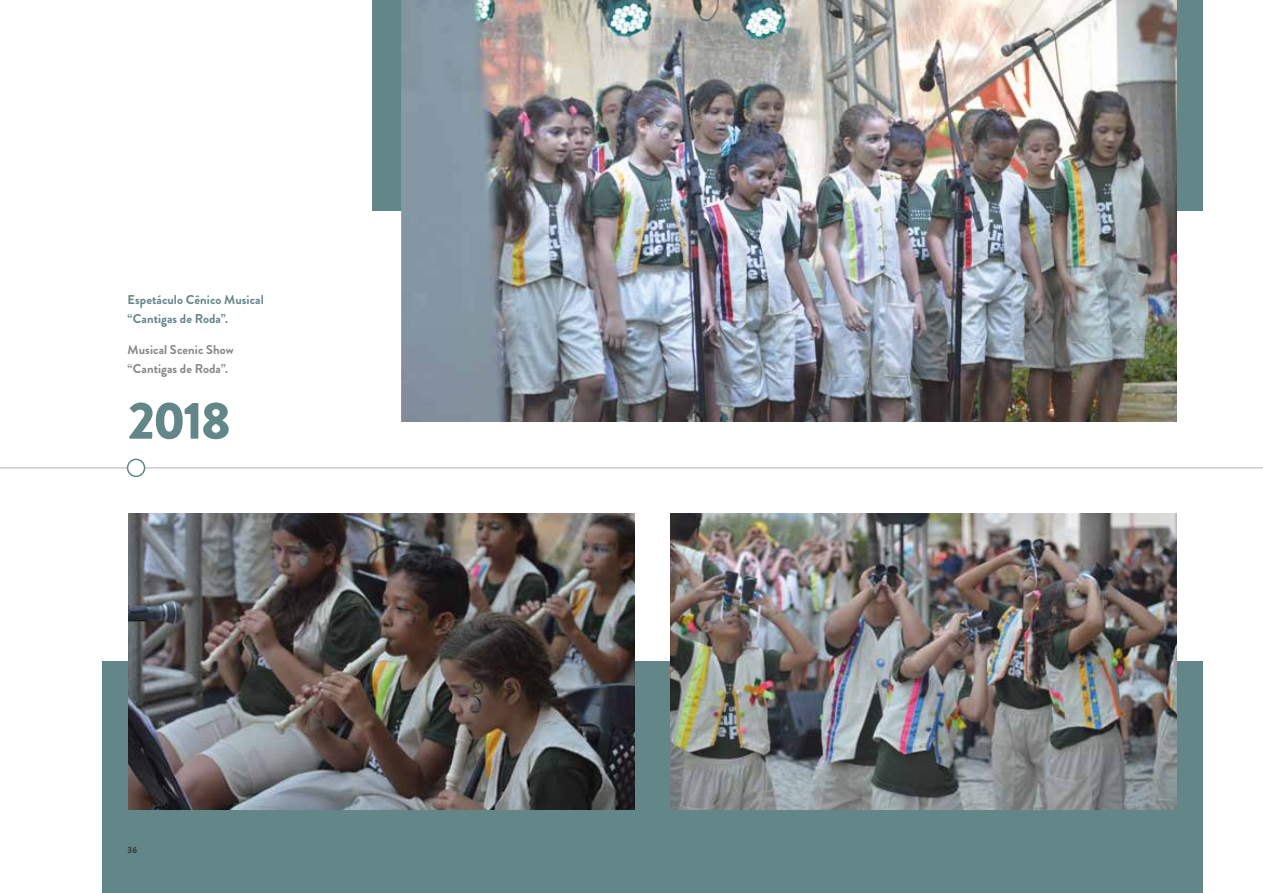
<style>
.page{position:relative;width:1263px;height:893px;background:#fff}
.page>*{position:absolute;margin:0;border:0;box-sizing:border-box;transform-origin:0 0}
.t1{font:900 52.5px "Brandon Grotesque";color:#638689}
.t2{font:700 12.75px/19px "Brandon Grotesque";letter-spacing:.005em;color:#638689}
.t3{font:700 12.75px/19px "Brandon Grotesque";letter-spacing:.005em;color:#878787}
.t4{font:900 9px "Brandon Grotesque";color:#3c3c3b}
</style>
<div class="page">
<hr style="left:0;top:467px;width:1263px;height:1px;background:#b3b2b2">
<div style="left:128px;top:459px;width:17px;height:17px;background:#fff;border-radius:50%"></div>
<div style="left:127px;top:459px;width:18px;height:18px;border:2px solid #638689;border-radius:50%"></div>
<div style="left:102px;top:661px;width:1101px;height:232px;background:#638689"></div>
<div style="left:372px;top:0;width:831px;height:211px;background:#638689"></div>
<img style="left:402px;top:0;width:774px;height:422px">
<img style="left:129px;top:514px;width:506px;height:295px">
<img style="left:670px;top:514px;width:506px;height:295px">
<p class="t2" style="left:128px;top:290px;width:138px">Espetáculo Cênico Musical “Cantigas de Roda”.</p>
<p class="t3" style="left:128px;top:340px;width:108px">Musical Scenic Show “Cantigas de Roda”.</p>
<h1 class="t1" style="left:128px;top:383px;width:104px">2018</h1>
<p class="t4" style="left:128px;top:843px;width:11px">36</p>
</div>
